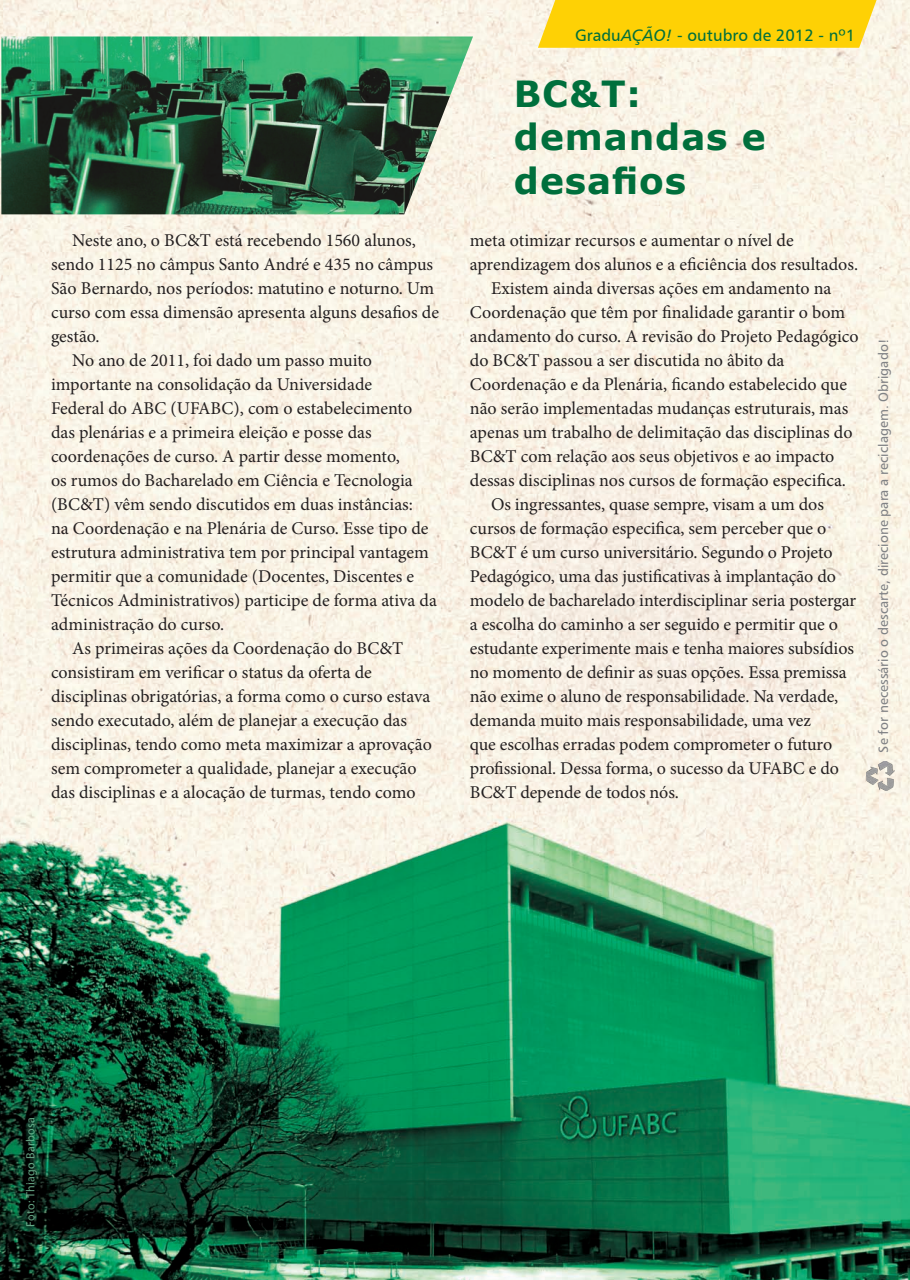
<style>
.page{position:relative;width:910px;height:1280px;background:#fff}
.page>*{position:absolute;margin:0;border:0;box-sizing:border-box;transform-origin:0 0}
.Titulo{font:700 36px "Verdana";letter-spacing:.025em;color:#006f3c}
.Texto{font:18px/24px "Minion Pro";color:#231f20}
.t1{font:16.5px "Humanist 777 BT Roman B";color:#006f3c}
.t2{font:13.5px "Humanist 777 BT Roman B";color:#808285}
.t3{font:12px "Myriad Pro";letter-spacing:.025em;color:#7cc9a1}
.s1{font-family:"Humanist 777 BT Italic B"}
</style>
<div class="page">
<img style="left:0;top:0;width:910px;height:1280px">
<img style="left:867px;top:761px;width:28px;height:30px">
<svg style="left:538px;top:0;width:338px;height:48px;background:#fdd211"></svg>
<img style="left:1px;top:36px;width:472px;height:178px">
<p class="Texto" style="left:51px;top:228px;width:389px;text-indent:21px">Neste ano, o BC&amp;T está recebendo 1560 alunos, sendo 1125 no câmpus Santo André e 435 no câmpus São Bernardo, nos períodos: matutino e noturno. Um curso com essa dimensão apresenta alguns desafios de gestão.</p>
<p class="Texto" style="left:51px;top:348px;width:387px;text-indent:21px">No ano de 2011, foi dado um passo muito importante na consolidação da Universidade<br>Federal do ABC (UFABC), com o estabelecimento das plenárias e a primeira eleição e posse das coordenações de curso. A partir desse momento,<br>os rumos do Bacharelado em Ciência e Tecnologia (BC&amp;T) vêm sendo discutidos em duas instâncias:<br>na Coordenação e na Plenária de Curso. Esse tipo de estrutura administrativa tem por principal vantagem permitir que a comunidade (Docentes, Discentes e Técnicos Administrativos) participe de forma ativa da administração do curso.</p>
<p class="Texto" style="left:51px;top:636px;width:382px;text-indent:21px">As primeiras ações da Coordenação do BC&amp;T consistiram em verificar o status da oferta de disciplinas obrigatórias, a forma como o curso estava sendo executado, além de planejar a execução das disciplinas, tendo como meta maximizar a aprovação sem comprometer a qualidade, planejar a execução das disciplinas e a alocação de turmas, tendo como</p>
<p class="t1" style="left:575px;top:25px;width:282px">Gradu<span class="s1">AÇÃO!</span> - outubro de 2012 - nº1</p>
<p class="Titulo" style="left:514px;top:71px;width:129px">BC&amp;T:</p>
<p class="Titulo" style="left:514px;top:114px;width:253px">demandas e</p>
<p class="Titulo" style="left:514px;top:158px;width:174px">desafios</p>
<p class="Texto" style="left:470px;top:228px;width:390px">meta otimizar recursos e aumentar o nível de aprendizagem dos alunos e a eficiência dos resultados.</p>
<p class="Texto" style="left:470px;top:276px;width:390px;text-indent:21px">Existem ainda diversas ações em andamento na Coordenação que têm por finalidade garantir o bom andamento do curso. A revisão do Projeto Pedagógico do BC&amp;T passou a ser discutida no âbito da Coordenação e da Plenária, ficando estabelecido que não serão implementadas mudanças estruturais, mas apenas um trabalho de delimitação das disciplinas do BC&amp;T com relação aos seus objetivos e ao impacto dessas disciplinas nos cursos de formação especifica.</p>
<p class="Texto" style="left:470px;top:492px;width:388px;text-indent:21px">Os ingressantes, quase sempre, visam a um dos cursos de formação especifica, sem perceber que o BC&amp;T é um curso universitário. Segundo o Projeto Pedagógico, uma das justificativas à implantação do modelo de bacharelado interdisciplinar seria postergar a escolha do caminho a ser seguido e permitir que o estudante experimente mais e tenha maiores subsídios no momento de definir as suas opções. Essa premissa não exime o aluno de responsabilidade. Na verdade, demanda muito mais responsabilidade, uma vez<br>que escolhas erradas podem comprometer o futuro profissional. Dessa forma, o sucesso da UFABC e do BC&amp;T depende de todos nós.</p>
<p class="t2" style="left:875px;top:752px;width:415px;rotate:-90deg">Se for necessário o descarte, direcione para a reciclagem. Obrigado!</p>
<p class="t3" style="left:23px;top:1227px;width:111px;rotate:-90deg">Foto: Thiago Barbosa</p>
</div>
